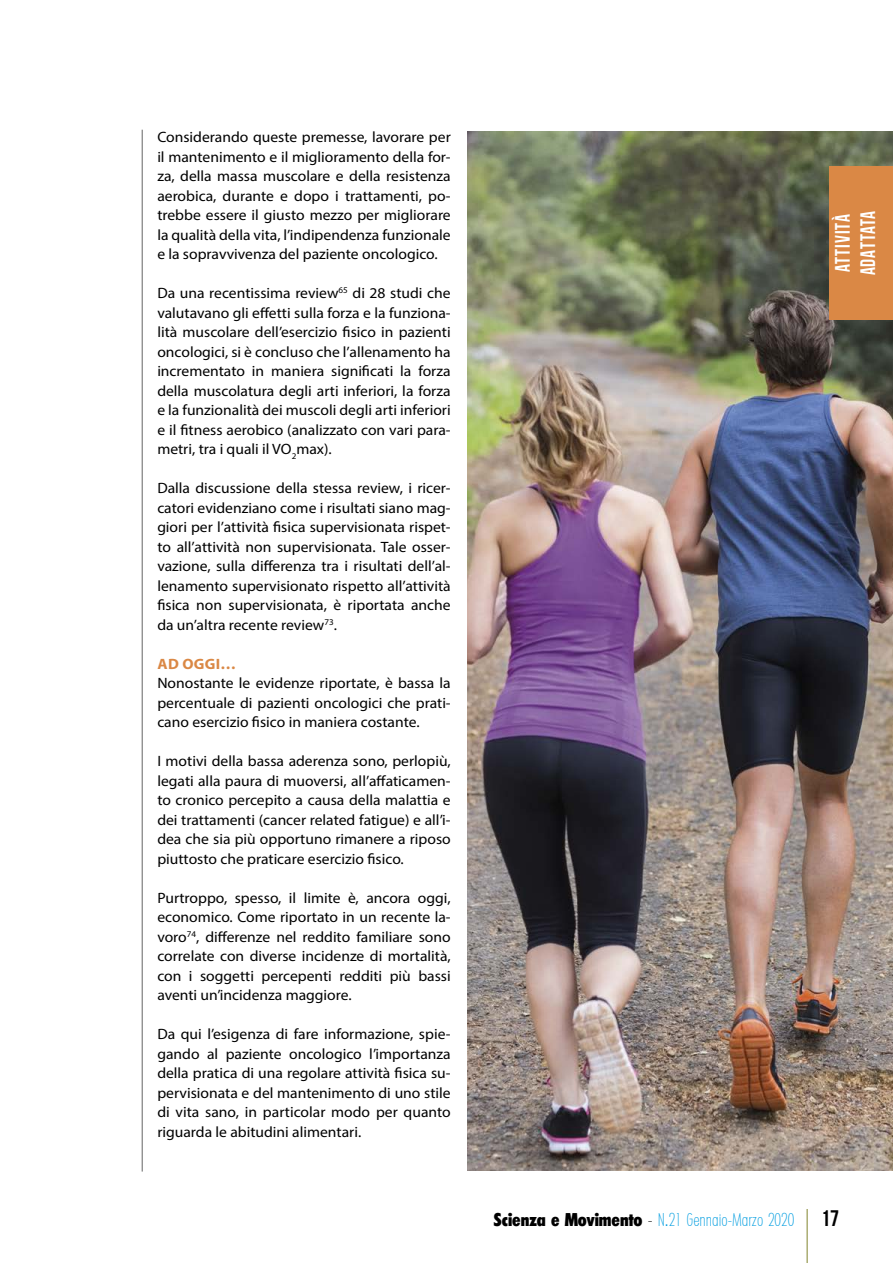
<style>
.page{position:relative;width:893px;height:1263px;background:#fff}
.page>*{position:absolute;margin:0;border:0;box-sizing:border-box;transform-origin:0 0}
.t1{font:21px/25.2px "Bebas Neue";letter-spacing:.05em;color:#fff;scale:.93 1}
.t2{font:200 condensed 18px "Limerick";color:#009de0;scale:.9 1}
.t3{font:15px/19.5px "Myriad Pro";color:#000;text-align:justify;scale:1.04 1}
.t4{font:700 15px "Myriad Pro";letter-spacing:.02em;color:#da8845;scale:1.04 1}
.s1{font-weight:800;color:#000}
.s2{color:#000}
.s3{font-family:"Arial Narrow";font-weight:400;font-stretch:normal}
.s4{font-family:"Bebas Neue";font-weight:400;font-stretch:normal;font-size:22.5px;color:#000}
</style>
<div class="page">
<hr style="left:806px;top:1209px;width:2px;height:54px;background:#aaad72">
<hr style="left:142px;top:130px;width:1px;height:1041px;background:#636363">
<img style="left:468px;top:131px;width:425px;height:1040px">
<div style="left:829px;top:167px;width:64px;height:153px;background:#da8845"></div>
<p class="t3" style="left:157px;top:127px;width:284px">Considerando queste premesse, lavorare per il mantenimento e il miglioramento della for&shy;za, della massa muscolare e della resistenza aerobica, durante e dopo i trattamenti, po&shy;trebbe essere il giusto mezzo per migliorare la qualità della vita, l’indipendenza funzionale e la sopravvivenza del paziente oncologico.</p>
<p class="t3" style="left:157px;top:283px;width:284px">Da una recentissima review<sup>65</sup> di 28 studi che valutavano gli effetti sulla forza e la funziona&shy;lità muscolare dell’esercizio fisico in pazienti oncologici, si è concluso che l’allenamento ha incrementato in maniera significati la forza della muscolatura degli arti inferiori, la forza e la funzionalità dei muscoli degli arti inferiori e il fitness aerobico (analizzato con vari para&shy;metri, tra i quali il VO<sub>2</sub>max).</p>
<p class="t3" style="left:157px;top:478px;width:284px">Dalla discussione della stessa review, i ricer&shy;catori evidenziano come i risultati siano mag&shy;giori per l’attività fisica supervisionata rispet&shy;to all’attività non supervisionata. Tale osser&shy;vazione, sulla differenza tra i risultati dell’al&shy;lenamento supervisionato rispetto all’attività fisica non supervisionata, è riportata anche da un’altra recente review<sup>73</sup>.</p>
<p class="t4" style="left:157px;top:654px;width:77px">AD OGGI…</p>
<p class="t3" style="left:157px;top:673px;width:284px">Nonostante le evidenze riportate, è bassa la percentuale di pazienti oncologici che prati&shy;cano esercizio fisico in maniera costante.</p>
<p class="t3" style="left:157px;top:751px;width:284px">I motivi della bassa aderenza sono, perlopiù, legati alla paura di muoversi, all’affaticamen&shy;to cronico percepito a causa della malattia e dei trattamenti (cancer related fatigue) e all’i&shy;dea che sia più opportuno rimanere a riposo piuttosto che praticare esercizio fisico.</p>
<p class="t3" style="left:157px;top:888px;width:284px">Purtroppo, spesso, il limite è, ancora oggi, economico. Come riportato in un recente la&shy;voro<sup>74</sup>, differenze nel reddito familiare sono correlate con diverse incidenze di mortalità, con i soggetti percepenti redditi più bassi aventi un’incidenza maggiore.</p>
<p class="t3" style="left:157px;top:1024px;width:284px">Da qui l’esigenza di fare informazione, spie&shy;gando al paziente oncologico l’importanza della pratica di una regolare attività fisica su&shy;pervisionata e del mantenimento di uno stile di vita sano, in particolar modo per quanto riguarda le abitudini alimentari.</p>
<h1 class="t1" style="left:830px;top:275px;width:71px;rotate:-90deg">attività adattata</h1>
<p class="t2" style="left:494px;top:1209px;width:385px"><span class="s1">Scienza e Movimento</span> <span class="s2">-</span> N<span class="s3">.</span>21 Gennaio-Marzo 2020 <span class="s4">17</span></p>
</div>
